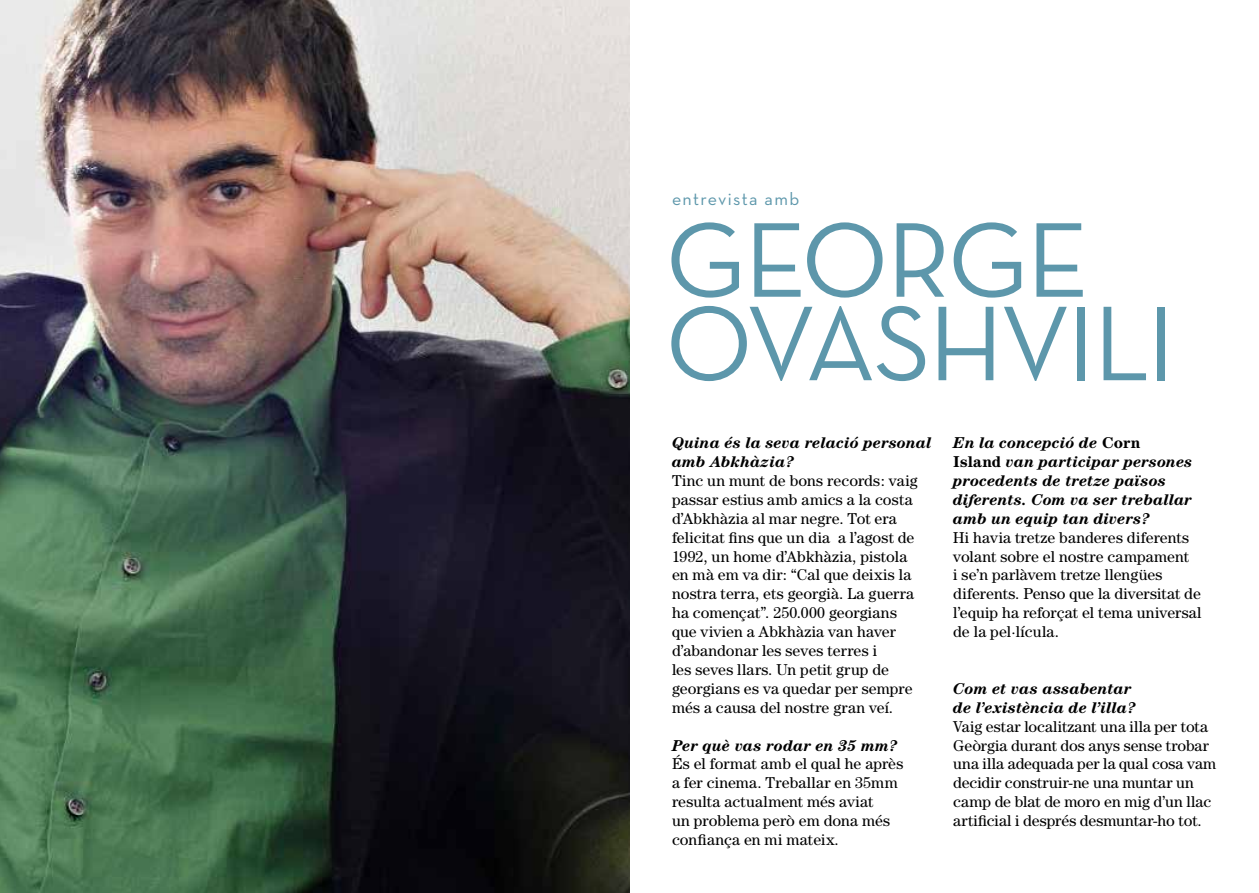
<style>
.page{position:relative;width:1259px;height:893px;background:#fff}
.page>*{position:absolute;margin:0;border:0;box-sizing:border-box;transform-origin:0 0}
.t1{font:108px/83.6px "Neutra Text";color:#5d97ab}
.t2{font:18px "Neutra Text";letter-spacing:.07em;color:#5d97ab}
.t3{font:15.75px/18.9px "Century";letter-spacing:.005em;color:#000}
.t4{font:italic 700 15.75px/18.9px "Century";color:#000}
.s1{font-style:normal}
</style>
<div class="page">
<img style="left:0;top:0;width:629px;height:893px">
<p class="t2" style="left:672px;top:188px;width:129px">entrevista amb</p>
<h1 class="t1" style="left:665px;top:216px;width:284px">George<br>Ovashvili</h1>
<p class="t4" style="left:672px;top:433px;width:261px">Quina és la seva relació personal amb Abkhàzia?</p>
<p class="t3" style="left:672px;top:471px;width:247px">Tinc un munt de bons records: vaig passar estius amb amics a la costa d’Abkhàzia al mar negre. Tot era felicitat fins que un dia a l’agost de<br>1992, un home d’Abkhàzia, pistola en mà em va dir: “Cal que deixis la nostra terra, ets georgià. La guerra ha començat”. 250.000 georgians que vivien a Abkhàzia van haver d’abandonar les seves terres i<br>les seves llars. Un petit grup de georgians es va quedar per sempre més a causa del nostre gran veí.</p>
<p class="t4" style="left:672px;top:736px;width:227px">Per què vas rodar en 35 mm?</p>
<p class="t3" style="left:672px;top:754px;width:233px">És el format amb el qual he après a fer cinema. Treballar en 35mm resulta actualment més aviat<br>un problema però em dona més confiança en mi mateix.</p>
<p class="t4" style="left:953px;top:433px;width:241px">En la concepció de <span class="s1">Corn<br>Island</span> van participar persones procedents de tretze països diferents. Com va ser treballar amb un equip tan divers?</p>
<p class="t3" style="left:953px;top:528px;width:250px">Hi havia tretze banderes diferents volant sobre el nostre campament<br>i se’n parlàvem tretze llengües diferents. Penso que la diversitat de l’equip ha reforçat el tema universal de la pel·lícula.</p>
<p class="t4" style="left:953px;top:679px;width:184px">Com et vas assabentar de l’existència de l’illa?</p>
<p class="t3" style="left:953px;top:717px;width:265px">Vaig estar localitzant una illa per tota Geòrgia durant dos anys sense trobar una illa adequada per la qual cosa vam decidir construir-ne una muntar un camp de blat de moro en mig d’un llac artificial i després desmuntar-ho tot.</p>
</div>
